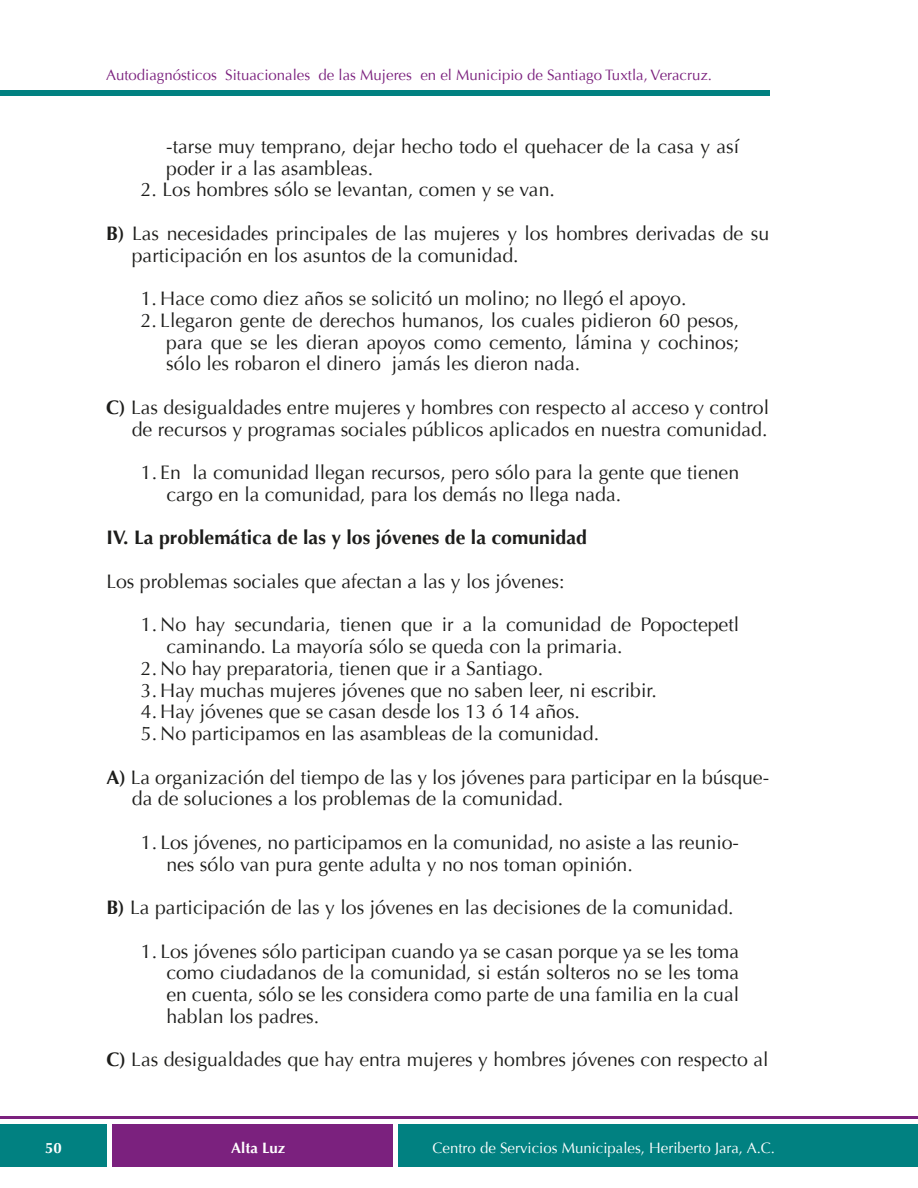
<style>
.page{position:relative;width:918px;height:1188px;background:#fff}
.page>*{position:absolute;margin:0;border:0;box-sizing:border-box;transform-origin:0 0}
.t1{font:19.5px/21.8px "Optima";color:#1d1d1b}
.t2{font:700 19.5px "Optima";color:#1d1d1b}
.t3{font:15px "Optima";color:#7b217e}
.t4{font:15px "Optima";color:#fff}
.t5{font:700 15px "Optima";color:#fff}
.s1{font-weight:700}
</style>
<div class="page">
<div style="left:399px;top:1124px;width:519px;height:43px;background:#018181"></div>
<div style="left:0;top:1124px;width:106px;height:43px;background:#018181"></div>
<div style="left:112px;top:1124px;width:281px;height:43px;background:#7b217e"></div>
<hr style="left:0;top:1116px;width:918px;height:3px;background:#7b217e">
<div style="left:0;top:90px;width:769px;height:6px;background:#018181"></div>
<p class="t3" style="left:106px;top:66px;width:607px">Autodiagnósticos Situacionales de las Mujeres en el Municipio de Santiago Tuxtla, Veracruz.</p>
<p class="t1" style="left:166px;top:136px;width:574px">-tarse muy temprano, dejar hecho todo el quehacer de la casa y así poder ir a las asambleas.</p>
<p class="t1" style="left:141px;top:179px;width:416px">2. Los hombres sólo se levantan, comen y se van.</p>
<p class="t1" style="left:132px;top:223px;width:639px;text-indent:-26px"><span class="s1">B)</span> Las necesidades principales de las mujeres y los hombres derivadas de su participación en los asuntos de la comunidad.</p>
<p class="t1" style="left:141px;top:288px;width:547px">1. Hace como diez años se solicitó un molino; no llegó el apoyo.</p>
<p class="t1" style="left:166px;top:310px;width:574px;text-align:justify;text-indent:-26px">2. Llegaron gente de derechos humanos, los cuales pidieron 60 pesos, para que se les dieran apoyos como cemento, lámina y cochinos; sólo les robaron el dinero jamás les dieron nada.</p>
<p class="t1" style="left:106px;top:397px;width:664px;text-align:right"><span class="s1">C)</span> Las desigualdades entre mujeres y hombres con respecto al acceso y control de recursos y programas sociales públicos aplicados en nuestra comunidad.</p>
<p class="t1" style="left:166px;top:462px;width:574px;text-indent:-26px">1. En la comunidad llegan recursos, pero sólo para la gente que tienen cargo en la comunidad, para los demás no llega nada.</p>
<p class="t2" style="left:106px;top:526px;width:482px">IV. La problemática de las y los jóvenes de la comunidad</p>
<p class="t1" style="left:106px;top:571px;width:460px">Los problemas sociales que afectan a las y los jóvenes:</p>
<p class="t1" style="left:166px;top:614px;width:574px;text-indent:-26px">1. No hay secundaria, tienen que ir a la comunidad de Popoctepetl caminando. La mayoría sólo se queda con la primaria.</p>
<p class="t1" style="left:141px;top:658px;width:404px">2. No hay preparatoria, tienen que ir a Santiago.</p>
<p class="t1" style="left:141px;top:679px;width:518px">3. Hay muchas mujeres jóvenes que no saben leer, ni escribir.</p>
<p class="t1" style="left:141px;top:701px;width:441px">4. Hay jóvenes que se casan desde los 13 ó 14 años.</p>
<p class="t1" style="left:141px;top:723px;width:460px">5. No participamos en las asambleas de la comunidad.</p>
<p class="t1" style="left:132px;top:766px;width:639px;text-indent:-26px"><span class="s1">A)</span> La organización del tiempo de las y los jóvenes para participar en la búsque&shy;da de soluciones a los problemas de la comunidad.</p>
<p class="t1" style="left:166px;top:832px;width:574px;text-indent:-26px">1. Los jóvenes, no participamos en la comunidad, no asiste a las reunio&shy;nes sólo van pura gente adulta y no nos toman opinión.</p>
<p class="t1" style="left:106px;top:897px;width:629px"><span class="s1">B)</span> La participación de las y los jóvenes en las decisiones de la comunidad.</p>
<p class="t1" style="left:166px;top:940px;width:574px;text-align:justify;text-indent:-26px">1. Los jóvenes sólo participan cuando ya se casan porque ya se les toma como ciudadanos de la comunidad, si están solteros no se les toma en cuenta, sólo se les considera como parte de una familia en la cual hablan los padres.</p>
<p class="t1" style="left:106px;top:1049px;width:664px"><span class="s1">C)</span> Las desigualdades que hay entra mujeres y hombres jóvenes con respecto al</p>
<p class="t5" style="left:45px;top:1139px;width:18px">50</p>
<p class="t5" style="left:231px;top:1139px;width:56px">Alta Luz</p>
<p class="t4" style="left:433px;top:1139px;width:344px">Centro de Servicios Municipales, Heriberto Jara, A.C.</p>
</div>
